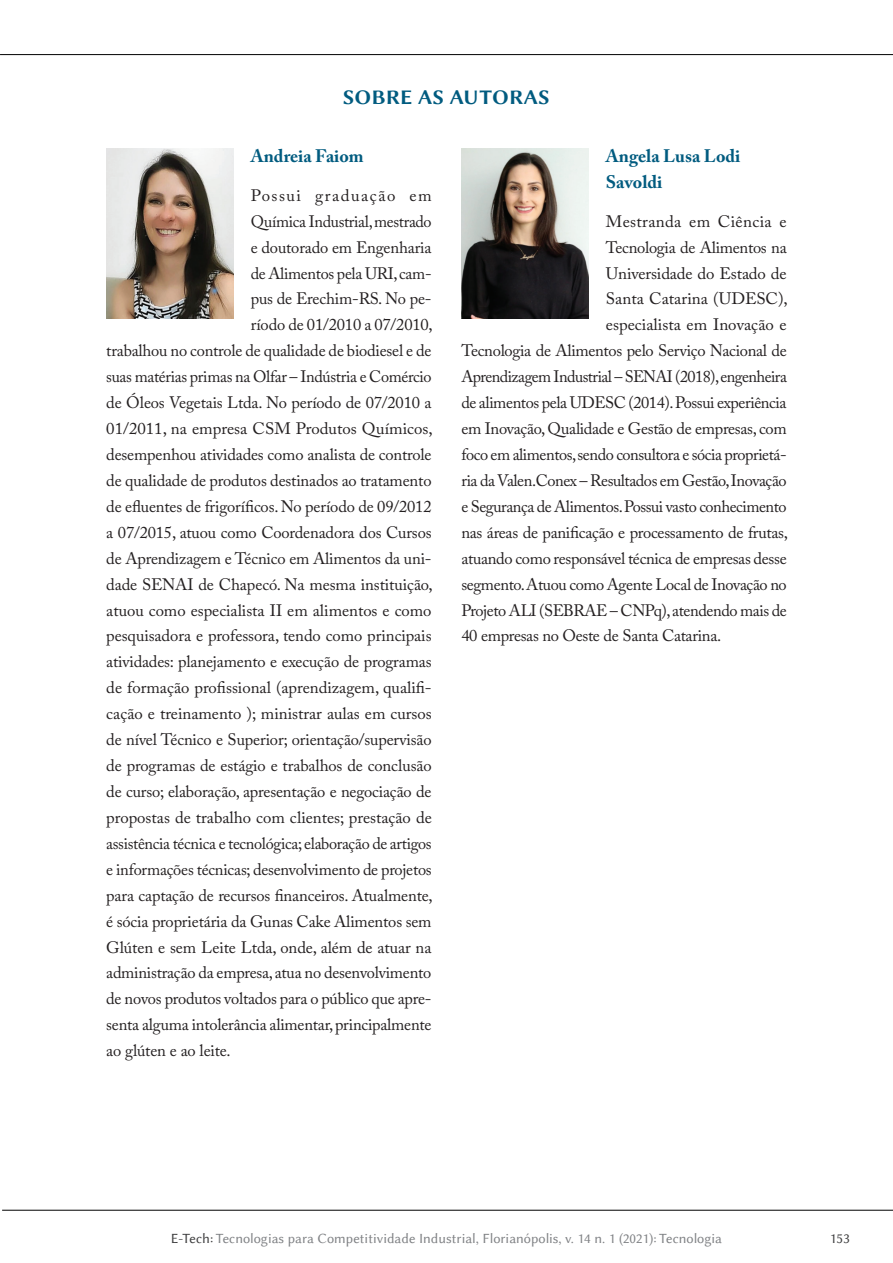
<style>
.page{position:relative;width:893px;height:1263px;background:#fff}
.page>*{position:absolute;margin:0;border:0;box-sizing:border-box;transform-origin:0 0}
.t1{font:21px "Lin Biolinum B";letter-spacing:.005em;color:#005b7f}
.t2{font:700 18px/26px "Adobe Caslon Pro";color:#005b7f}
.t3{font:16.5px "Adobe Caslon Pro";letter-spacing:-.01em;color:#231f20}
.t4{font:16.5px "Adobe Caslon Pro";letter-spacing:-.03em;color:#231f20}
.t5{font:16.5px "Adobe Caslon Pro";letter-spacing:.02em;color:#231f20}
.t6{font:16.5px "Adobe Caslon Pro";letter-spacing:.09em;color:#231f20}
.t7{font:14.25px "Lin Biolinum";color:#808285}
.t8{font:14.25px "Lin Biolinum";color:#3e3e3f}
.s1{color:#3e3e3f}
</style>
<div class="page">
<hr style="left:2px;top:1210px;width:891px;height:1px;background:#000">
<hr style="left:0;top:54px;width:893px;height:1px;background:#000">
<img style="left:106px;top:149px;width:128px;height:170px">
<img style="left:461px;top:149px;width:128px;height:170px">
<p class="t1" style="left:343px;top:82px;width:208px">SOBRE AS AUTORAS</p>
<p class="t2" style="left:251px;top:143px;width:115px">Andreia Faiom</p>
<p class="t6" style="left:251px;top:185px;width:182px">Possui graduação em</p>
<p class="t3" style="left:251px;top:211px;width:182px">Química Industrial, mestrado</p>
<p class="t3" style="left:251px;top:237px;width:182px">e doutorado em Engenharia</p>
<p class="t3" style="left:251px;top:263px;width:182px">de Alimentos pela URI, cam-</p>
<p class="t3" style="left:251px;top:289px;width:182px">pus de Erechim-RS. No pe-</p>
<p class="t3" style="left:251px;top:315px;width:184px">ríodo de 01/2010 a 07/2010,</p>
<p class="t3" style="left:106px;top:341px;width:327px">trabalhou no controle de qualidade de biodiesel e de</p>
<p class="t3" style="left:106px;top:367px;width:327px">suas matérias primas na Olfar – Indústria e Comércio</p>
<p class="t3" style="left:106px;top:393px;width:327px">de Óleos Vegetais Ltda. No período de 07/2010 a</p>
<p class="t3" style="left:106px;top:419px;width:328px">01/2011, na empresa CSM Produtos Químicos,</p>
<p class="t3" style="left:106px;top:445px;width:327px">desempenhou atividades como analista de controle</p>
<p class="t3" style="left:106px;top:471px;width:327px">de qualidade de produtos destinados ao tratamento</p>
<p class="t3" style="left:106px;top:496px;width:327px">de efluentes de frigoríficos. No período de 09/2012</p>
<p class="t3" style="left:106px;top:522px;width:327px">a 07/2015, atuou como Coordenadora dos Cursos</p>
<p class="t3" style="left:106px;top:548px;width:327px">de Aprendizagem e Técnico em Alimentos da uni-</p>
<p class="t3" style="left:106px;top:574px;width:328px">dade SENAI de Chapecó. Na mesma instituição,</p>
<p class="t3" style="left:106px;top:600px;width:327px">atuou como especialista II em alimentos e como</p>
<p class="t3" style="left:106px;top:626px;width:327px">pesquisadora e professora, tendo como principais</p>
<p class="t3" style="left:106px;top:652px;width:327px">atividades: planejamento e execução de programas</p>
<p class="t3" style="left:106px;top:678px;width:327px">de formação profissional (aprendizagem, qualifi-</p>
<p class="t3" style="left:106px;top:704px;width:327px">cação e treinamento ); ministrar aulas em cursos</p>
<p class="t3" style="left:106px;top:730px;width:327px">de nível Técnico e Superior; orientação/supervisão</p>
<p class="t3" style="left:106px;top:756px;width:327px">de programas de estágio e trabalhos de conclusão</p>
<p class="t3" style="left:106px;top:782px;width:327px">de curso; elaboração, apresentação e negociação de</p>
<p class="t3" style="left:106px;top:807px;width:327px">propostas de trabalho com clientes; prestação de</p>
<p class="t3" style="left:106px;top:833px;width:327px">assistência técnica e tecnológica; elaboração de artigos</p>
<p class="t3" style="left:106px;top:859px;width:327px">e informações técnicas; desenvolvimento de projetos</p>
<p class="t3" style="left:106px;top:885px;width:328px">para captação de recursos financeiros. Atualmente,</p>
<p class="t3" style="left:106px;top:911px;width:327px">é sócia proprietária da Gunas Cake Alimentos sem</p>
<p class="t3" style="left:106px;top:937px;width:327px">Glúten e sem Leite Ltda, onde, além de atuar na</p>
<p class="t3" style="left:106px;top:963px;width:327px">administração da empresa, atua no desenvolvimento</p>
<p class="t3" style="left:106px;top:989px;width:327px">de novos produtos voltados para o público que apre-</p>
<p class="t3" style="left:106px;top:1015px;width:327px">senta alguma intolerância alimentar, principalmente</p>
<p class="t3" style="left:106px;top:1041px;width:126px">ao glúten e ao leite.</p>
<p class="t2" style="left:606px;top:143px;width:136px">Angela Lusa Lodi<br>Savoldi</p>
<p class="t5" style="left:606px;top:211px;width:182px">Mestranda em Ciência e</p>
<p class="t3" style="left:606px;top:237px;width:182px">Tecnologia de Alimentos na</p>
<p class="t3" style="left:606px;top:263px;width:182px">Universidade do Estado de</p>
<p class="t3" style="left:606px;top:289px;width:184px">Santa Catarina (UDESC),</p>
<p class="t3" style="left:606px;top:315px;width:182px">especialista em Inovação e</p>
<p class="t3" style="left:461px;top:341px;width:327px">Tecnologia de Alimentos pelo Serviço Nacional de</p>
<p class="t4" style="left:461px;top:367px;width:327px">Aprendizagem Industrial – SENAI (2018), engenheira</p>
<p class="t3" style="left:461px;top:393px;width:327px">de alimentos pela UDESC (2014). Possui experiência</p>
<p class="t3" style="left:461px;top:419px;width:327px">em Inovação, Qualidade e Gestão de empresas, com</p>
<p class="t3" style="left:461px;top:445px;width:327px">foco em alimentos, sendo consultora e sócia proprietá-</p>
<p class="t3" style="left:461px;top:470px;width:327px">ria da Valen.Conex – Resultados em Gestão, Inovação</p>
<p class="t4" style="left:461px;top:496px;width:327px">e Segurança de Alimentos. Possui vasto conhecimento</p>
<p class="t3" style="left:461px;top:522px;width:328px">nas áreas de panificação e processamento de frutas,</p>
<p class="t3" style="left:461px;top:548px;width:327px">atuando como responsável técnica de empresas desse</p>
<p class="t3" style="left:461px;top:574px;width:327px">segmento. Atuou como Agente Local de Inovação no</p>
<p class="t3" style="left:461px;top:600px;width:327px">Projeto ALI (SEBRAE – CNPq), atendendo mais de</p>
<p class="t3" style="left:461px;top:626px;width:261px">40 empresas no Oeste de Santa Catarina.</p>
<p class="t7" style="left:171px;top:1230px;width:553px"><span class="s1">E-Tech:</span> Tecnologias para Competitividade Industrial, Florianópolis, v. 14 n. 1 (2021): Tecnologia</p>
<p class="t8" style="left:830px;top:1230px;width:21px">153</p>
</div>
